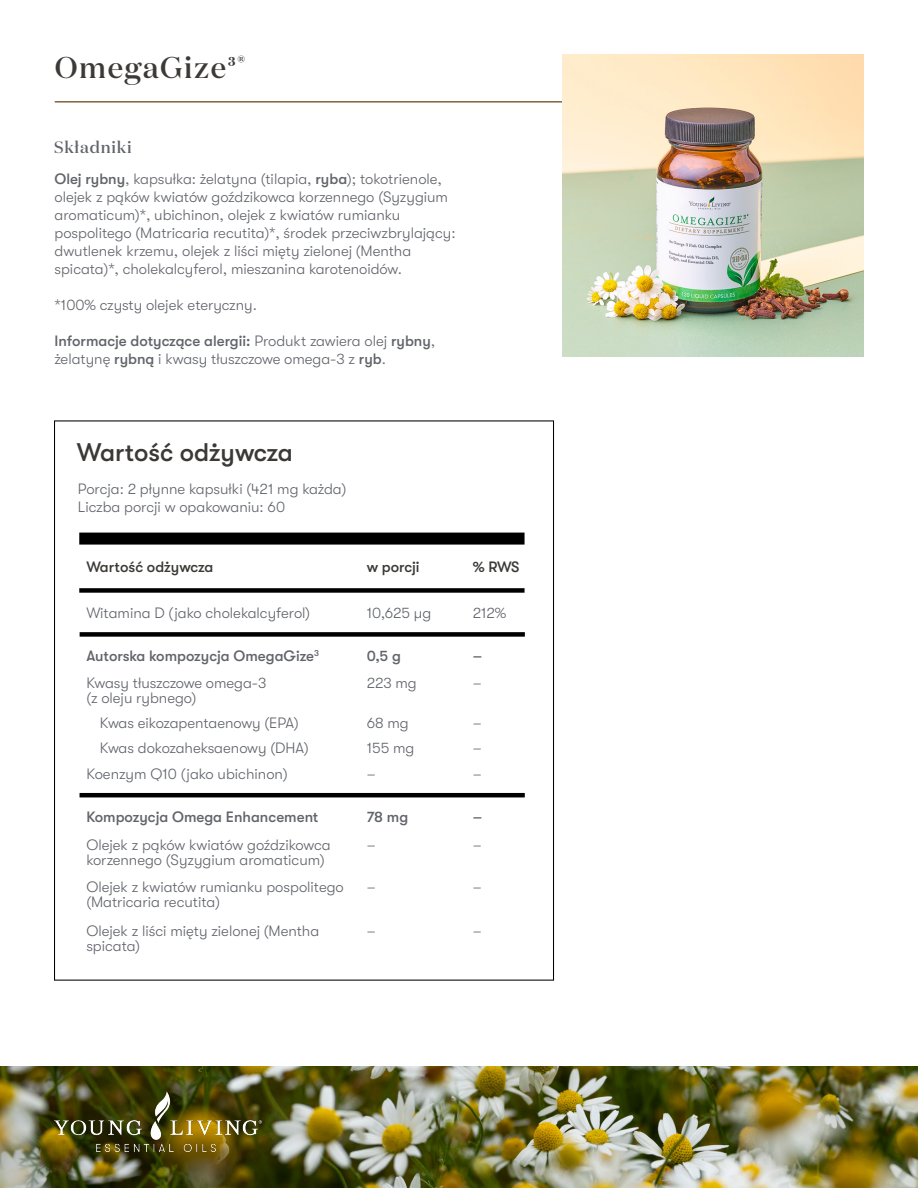
<style>
.page{position:relative;width:918px;height:1188px;background:#fff}
.page>*{position:absolute;margin:0;border:0;box-sizing:border-box;transform-origin:0 0}
.t1{font:500 30px "Domaine Display";letter-spacing:.05em;color:#3d3936}
.t2{font:500 25.5px "GT Walsheim Pro";color:#3b3936}
.t3{font:500 16.5px "Domaine Display";letter-spacing:.05em;color:#61646a}
.t4{font:300 15px/18px "GT Walsheim Pro";color:#61646a}
.t5{font:500 15px "GT Walsheim Pro";color:#61646a}
.t6{font:500 15px "GT Walsheim Pro";color:#3b3936}
.s1{font-weight:500}
</style>
<div class="page">
<hr style="left:55px;top:101px;width:544px;height:2px;background:#80623b">
<img style="left:562px;top:54px;width:302px;height:302px">
<div style="left:79px;top:533px;width:446px;height:12px;background:#000"></div>
<div style="left:79px;top:588px;width:446px;height:5px;background:#000"></div>
<div style="left:80px;top:632px;width:445px;height:5px;background:#000"></div>
<hr style="left:80px;top:793px;width:445px;height:4px;background:#000">
<img style="left:0;top:1067px;width:918px;height:121px">
<img style="left:54px;top:1092px;width:208px;height:60px">
<h1 class="t1" style="left:55px;top:48px;width:192px">OmegaGize³<sup>®</sup></h1>
<p class="t3" style="left:54px;top:137px;width:79px">Składniki</p>
<p class="t4" style="left:55px;top:170px;width:403px"><span class="s1">Olej rybny</span>, kapsułka: żelatyna (tilapia, <span class="s1">ryba</span>); tokotrienole, olejek z pąków kwiatów goździkowca korzennego (Syzygium aromaticum)*, ubichinon, olejek z kwiatów rumianku pospolitego (Matricaria recutita)*, środek przeciwzbrylający: dwutlenek krzemu, olejek z liści mięty zielonej (Mentha spicata)*, cholekalcyferol, mieszanina karotenoidów.</p>
<p class="t4" style="left:55px;top:296px;width:204px">*100% czysty olejek eteryczny.</p>
<p class="t4" style="left:55px;top:332px;width:382px"><span class="s1">Informacje dotyczące alergii:</span> Produkt zawiera olej <span class="s1">rybny</span>, żelatynę <span class="s1">rybną</span> i kwasy tłuszczowe omega-3 z <span class="s1">ryb</span>.</p>
<h2 class="t2" style="left:77px;top:438px;width:217px">Wartość odżywcza</h2>
<p class="t4" style="left:78px;top:480px;width:270px">Porcja: 2 płynne kapsułki (421 mg każda)<br>Liczba porcji w opakowaniu: 60</p>
<p class="t6" style="left:86px;top:559px;width:129px">Wartość odżywcza</p>
<p class="t6" style="left:367px;top:559px;width:54px">w porcji</p>
<p class="t6" style="left:473px;top:559px;width:48px">% RWS</p>
<p class="t4" style="left:86px;top:604px;width:225px">Witamina D (jako cholekalcyferol)</p>
<p class="t4" style="left:367px;top:604px;width:66px">10,625 μg</p>
<p class="t4" style="left:473px;top:604px;width:35px">212%</p>
<p class="t5" style="left:86px;top:647px;width:234px">Autorska kompozycja OmegaGize<sup>3</sup></p>
<p class="t5" style="left:367px;top:647px;width:36px">0,5 g</p>
<p class="t5" style="left:473px;top:647px;width:11px">–</p>
<p class="t4" style="left:86px;top:676px;width:182px;line-height:15px">Kwasy tłuszczowe omega-3 (z oleju rybnego)</p>
<p class="t4" style="left:367px;top:674px;width:52px">223 mg</p>
<p class="t4" style="left:473px;top:674px;width:10px">–</p>
<p class="t4" style="left:100px;top:714px;width:200px">Kwas eikozapentaenowy (EPA)</p>
<p class="t4" style="left:367px;top:714px;width:44px">68 mg</p>
<p class="t4" style="left:473px;top:714px;width:10px">–</p>
<p class="t4" style="left:100px;top:739px;width:210px">Kwas dokozaheksaenowy (DHA)</p>
<p class="t4" style="left:367px;top:739px;width:49px">155 mg</p>
<p class="t4" style="left:473px;top:739px;width:10px">–</p>
<p class="t4" style="left:86px;top:765px;width:203px">Koenzym Q10 (jako ubichinon)</p>
<p class="t4" style="left:367px;top:765px;width:10px">–</p>
<p class="t4" style="left:473px;top:765px;width:10px">–</p>
<p class="t5" style="left:86px;top:808px;width:234px">Kompozycja Omega Enhancement</p>
<p class="t5" style="left:367px;top:808px;width:43px">78 mg</p>
<p class="t5" style="left:473px;top:808px;width:11px">–</p>
<p class="t4" style="left:86px;top:838px;width:246px;line-height:15px">Olejek z pąków kwiatów goździkowca korzennego (Syzygium aromaticum)</p>
<p class="t4" style="left:367px;top:836px;width:10px">–</p>
<p class="t4" style="left:473px;top:836px;width:10px">–</p>
<p class="t4" style="left:86px;top:880px;width:259px;line-height:15px">Olejek z kwiatów rumianku pospolitego (Matricaria recutita)</p>
<p class="t4" style="left:367px;top:878px;width:10px">–</p>
<p class="t4" style="left:473px;top:878px;width:10px">–</p>
<p class="t4" style="left:86px;top:924px;width:234px;line-height:15px">Olejek z liści mięty zielonej (Mentha spicata)</p>
<p class="t4" style="left:367px;top:922px;width:10px">–</p>
<p class="t4" style="left:473px;top:922px;width:10px">–</p>
</div>
